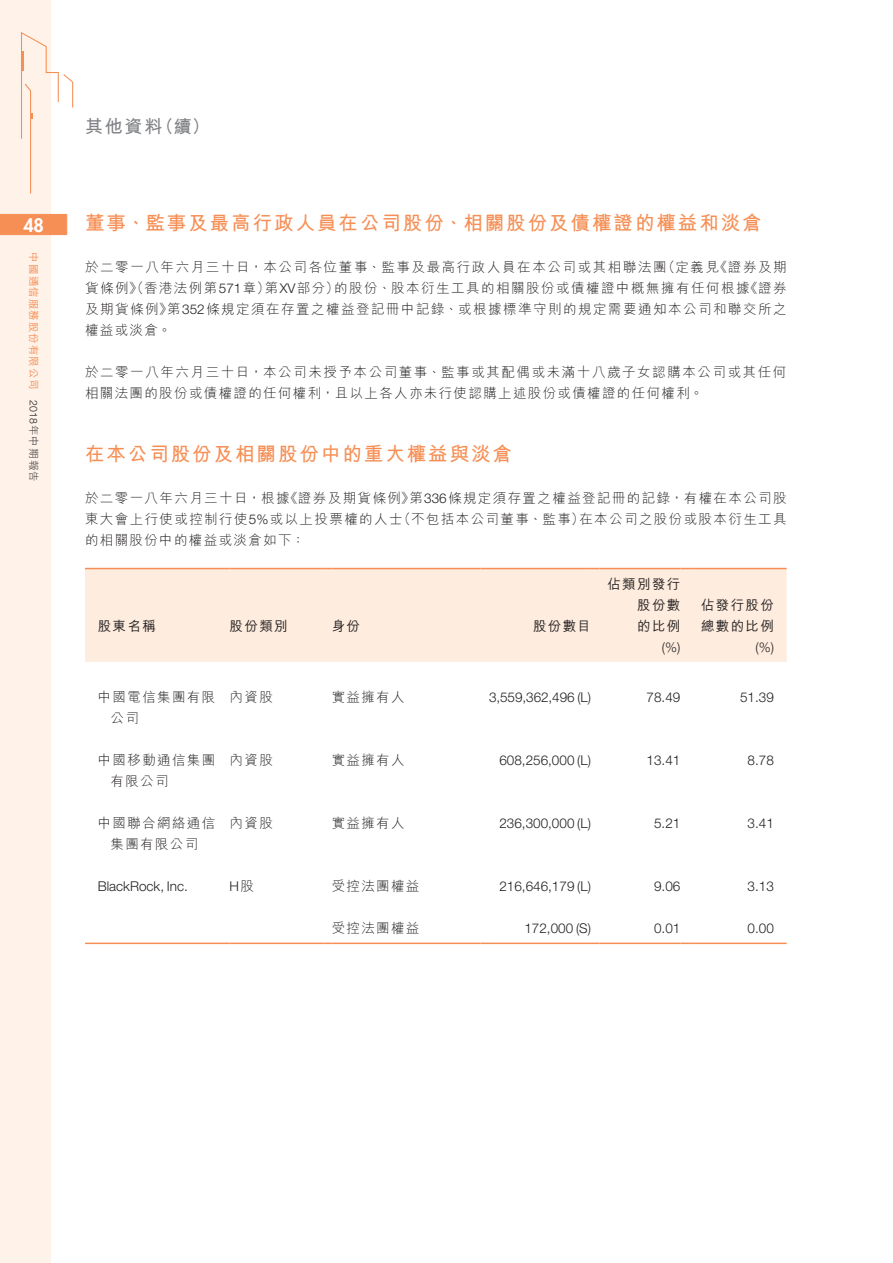
<style>
.page{position:relative;width:893px;height:1263px;background:#fff}
.page>*{position:absolute;margin:0;border:0;box-sizing:border-box;transform-origin:0 0}
.t1{font:700 19.5px "M Hei HK";letter-spacing:.1em;color:#f68f55}
.t2{font:700 18px "M Hei HK";color:#808285}
.t3{font:800 18px "Futura Std";color:#fff}
.t4{font:300 13.5px/21px "M Hei HK";letter-spacing:.1em;color:#231f20}
.t5{font:300 13.5px "Helvetica Neue LT Std";color:#231f20}
.t6{font:500 13.5px/21px "M Hei HK";letter-spacing:.1em;color:#231f20;text-align:justify}
.t7{font:500 10.5px "M Hei HK";letter-spacing:.1em;color:#f68f55}
.s1{font-family:"Helvetica Neue LT Std";font-weight:300;color:#231f20}
.s2{font-weight:300;color:#231f20}
.s3{font-family:"Helvetica Neue LT Std"}
.s4{font-family:"M Hei HK"}
</style>
<div class="page">
<div style="left:0;top:0;width:50px;height:1263px;background:#fef2e9"></div>
<svg style="left:0;top:214px;width:67px;height:21px"></svg>
<svg style="left:21px;top:31px;width:53px;height:164px"></svg>
<div style="left:85px;top:569px;width:702px;height:93px;background:#feecde"></div>
<hr style="left:85px;top:568px;width:145px;height:1px;background:#f68f55">
<hr style="left:230px;top:568px;width:93px;height:1px;background:#f68f55">
<hr style="left:332px;top:568px;width:148px;height:1px;background:#f68f55">
<hr style="left:489px;top:568px;width:102px;height:1px;background:#f68f55">
<hr style="left:600px;top:568px;width:80px;height:1px;background:#f68f55">
<hr style="left:689px;top:568px;width:85px;height:1px;background:#f68f55">
<svg style="left:774px;top:568px;width:13px;height:1px"></svg>
<hr style="left:85px;top:942px;width:145px;height:2px;background:#f68f55">
<hr style="left:230px;top:942px;width:93px;height:2px;background:#f68f55">
<svg style="left:323px;top:942px;width:9px;height:2px"></svg>
<hr style="left:332px;top:942px;width:148px;height:2px;background:#f68f55">
<svg style="left:480px;top:942px;width:9px;height:2px"></svg>
<hr style="left:489px;top:942px;width:102px;height:2px;background:#f68f55">
<svg style="left:591px;top:942px;width:9px;height:2px"></svg>
<hr style="left:600px;top:942px;width:80px;height:2px;background:#f68f55">
<svg style="left:680px;top:942px;width:9px;height:2px"></svg>
<hr style="left:689px;top:942px;width:85px;height:2px;background:#f68f55">
<svg style="left:774px;top:942px;width:13px;height:2px"></svg>
<h2 class="t3" style="left:24px;top:214px;width:22px">48</h2>
<p class="t7" style="left:41px;top:252px;width:231px;rotate:90deg">中國通信服務股份有限公司 <span class="s1">2018</span><span class="s2">年中期報告</span></p>
<h2 class="t2" style="left:85px;top:114px;width:126px">其他資料（續）</h2>
<h1 class="t1" style="left:85px;top:209px;width:678px">董事、監事及最高行政人員在公司股份、相關股份及債權證的權益和淡倉</h1>
<p class="t4" style="left:85px;top:256px;width:703px;text-align:justify">於二零一八年六月三十日，本公司各位董事、監事及最高行政人員在本公司或其相聯法團（定義見《證券及期貨條例》（香港法例第<span class="s3">571</span>章）第<span class="s3">XV</span>部分）的股份、股本衍生工具的相關股份或債權證中概無擁有任何根據《證券及期貨條例》第<span class="s3">352</span>條規定須在存置之權益登記冊中記錄、或根據標準守則的規定需要通知本公司和聯交所之權益或淡倉。</p>
<p class="t4" style="left:85px;top:361px;width:703px">於二零一八年六月三十日，本公司未授予本公司董事、監事或其配偶或未滿十八歲子女認購本公司或其任何相關法團的股份或債權證的任何權利，且以上各人亦未行使認購上述股份或債權證的任何權利。</p>
<h1 class="t1" style="left:85px;top:440px;width:429px">在本公司股份及相關股份中的重大權益與淡倉</h1>
<p class="t4" style="left:85px;top:487px;width:703px;text-align:justify">於二零一八年六月三十日，根據《證券及期貨條例》第<span class="s3">336</span>條規定須存置之權益登記冊的記錄，有權在本公司股東大會上行使或控制行使<span class="s3">5%</span>或以上投票權的人士（不包括本公司董事、監事）在本公司之股份或股本衍生工具的相關股份中的權益或淡倉如下：</p>
<p class="t6" style="left:98px;top:614px;width:60px">股東名稱</p>
<p class="t6" style="left:230px;top:614px;width:60px">股份類別</p>
<p class="t6" style="left:332px;top:614px;width:30px">身份</p>
<p class="t6" style="left:533px;top:614px;width:60px">股份數目</p>
<p class="t6" style="left:637px;top:572px;width:45px;text-indent:-30px">佔類別發行股份數的比例</p>
<p class="t6" style="left:701px;top:593px;width:74px">佔發行股份總數的比例</p>
<p class="t5" style="left:662px;top:638px;width:20px">(%)</p>
<p class="t5" style="left:755px;top:638px;width:20px">(%)</p>
<p class="t4" style="left:111px;top:686px;width:106px;text-indent:-13px">中國電信集團有限公司</p>
<p class="t4" style="left:230px;top:686px;width:45px">內資股</p>
<p class="t4" style="left:332px;top:686px;width:74px">實益擁有人</p>
<p class="t5" style="left:489px;top:689px;width:104px">3,559,362,496 (L)</p>
<p class="t5" style="left:647px;top:689px;width:35px">78.49</p>
<p class="t5" style="left:740px;top:689px;width:35px">51.39</p>
<p class="t4" style="left:111px;top:749px;width:106px;text-indent:-13px">中國移動通信集團有限公司</p>
<p class="t4" style="left:230px;top:749px;width:45px">內資股</p>
<p class="t4" style="left:332px;top:749px;width:74px">實益擁有人</p>
<p class="t5" style="left:499px;top:752px;width:93px">608,256,000 (L)</p>
<p class="t5" style="left:647px;top:752px;width:35px">13.41</p>
<p class="t5" style="left:748px;top:752px;width:28px">8.78</p>
<p class="t4" style="left:98px;top:812px;width:119px;text-align:center">中國聯合網絡通信集團有限公司</p>
<p class="t4" style="left:230px;top:812px;width:45px">內資股</p>
<p class="t4" style="left:332px;top:812px;width:74px">實益擁有人</p>
<p class="t5" style="left:499px;top:815px;width:93px">236,300,000 (L)</p>
<p class="t5" style="left:654px;top:815px;width:28px">5.21</p>
<p class="t5" style="left:748px;top:815px;width:28px">3.41</p>
<p class="t5" style="left:98px;top:878px;width:92px">BlackRock, Inc.</p>
<p class="t5" style="left:230px;top:878px;width:26px">H<span class="s4">股</span></p>
<p class="t4" style="left:332px;top:875px;width:89px">受控法團權益</p>
<p class="t5" style="left:499px;top:878px;width:93px">216,646,179 (L)</p>
<p class="t5" style="left:654px;top:878px;width:28px">9.06</p>
<p class="t5" style="left:748px;top:878px;width:28px">3.13</p>
<p class="t4" style="left:332px;top:917px;width:89px">受控法團權益</p>
<p class="t5" style="left:524px;top:920px;width:68px">172,000 (S)</p>
<p class="t5" style="left:654px;top:920px;width:28px">0.01</p>
<p class="t5" style="left:748px;top:920px;width:28px">0.00</p>
</div>
